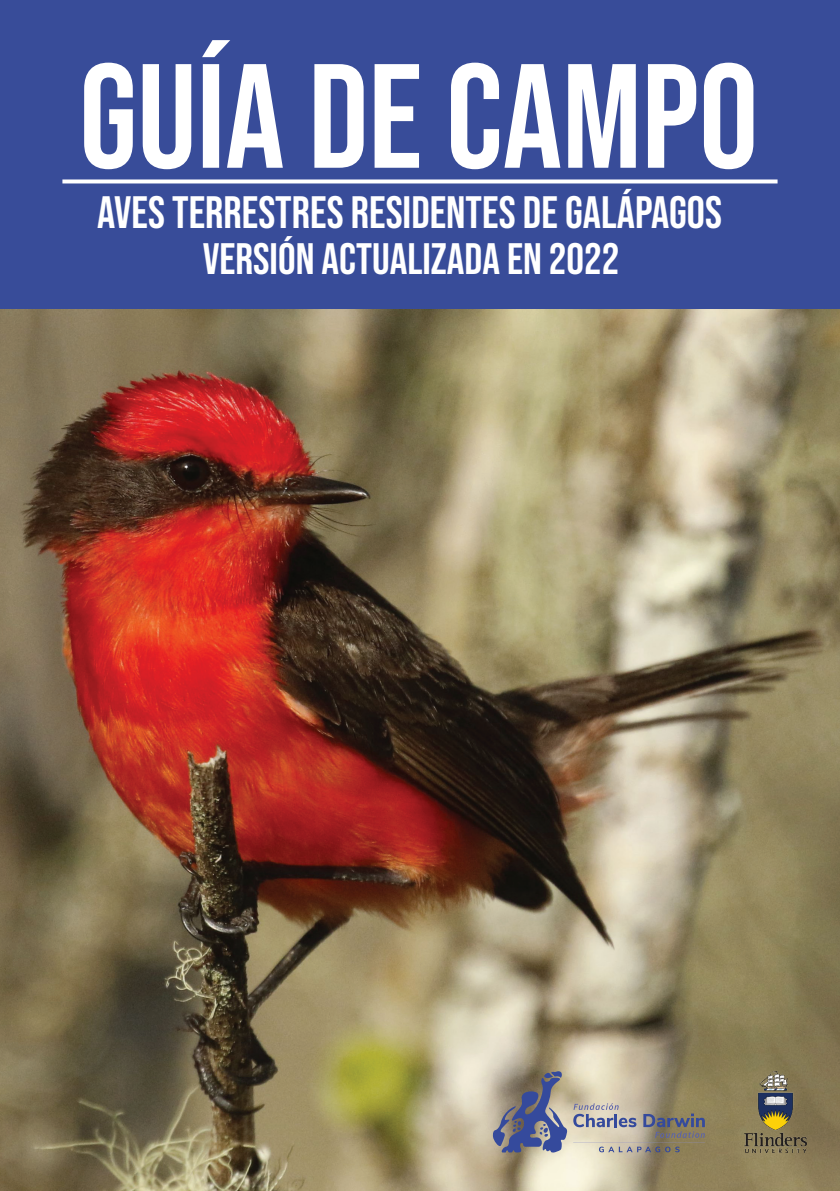
<style>
.page{position:relative;width:840px;height:1191px;background:#fff}
.page>*{position:absolute;margin:0;border:0;box-sizing:border-box;transform-origin:0 0}
.t1{font:148px "Bebas Neue";color:#fff}
.t2{font:45.4px "Bebas Neue";color:#fff}
.t3{font:44px "Bebas Neue";color:#fff}
</style>
<div class="page">
<div style="left:0;top:0;width:839px;height:325px;background:#384c99"></div>
<svg style="left:62px;top:179px;width:715px;height:4px;background:#e6e9f2"></svg>
<img style="left:0;top:309px;width:839px;height:882px">
<img style="left:744px;top:1071px;width:62px;height:81px">
<svg style="left:573px;top:1103px;width:63px;height:24px;background:#aba8b0"></svg>
<svg style="left:643px;top:1113px;width:61px;height:25px;background:#777473"></svg>
<svg style="left:598px;top:1146px;width:81px;height:6px"></svg>
<hr style="left:573px;top:1142px;width:131px;height:1px;background:#8e8fc4">
<svg style="left:492px;top:1070px;width:75px;height:82px;background:#7a7b8c"></svg>
<h1 class="t1" style="left:79px;top:33px;width:680px">GUÍA DE CAMPO</h1>
<p class="t2" style="left:97px;top:187px;width:626px">AVES TERRESTRES RESIDENTES DE GALÁPAGOS</p>
<p class="t3" style="left:202px;top:234px;width:418px">VERSIÓN ACTUALIZADA EN 2022</p>
</div>
